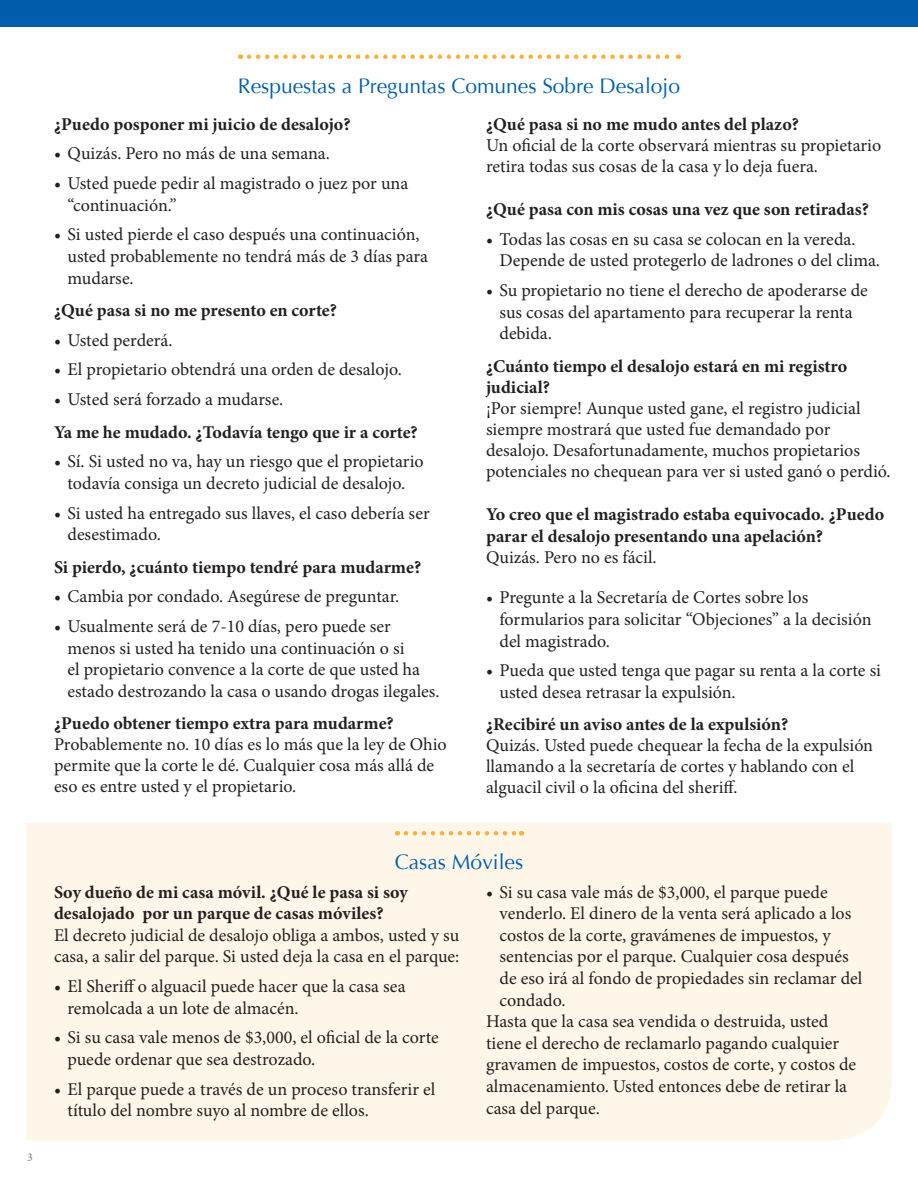
<style>
.page{position:relative;width:918px;height:1188px;background:#fff}
.page>*{position:absolute;margin:0;border:0;box-sizing:border-box;transform-origin:0 0}
.head{font:21px "Optima";color:#015dab}
.body{font:18px/21.6px "Minion Pro";color:#231f20}
.subhead{font:700 18px/21.6px "Minion Pro";color:#231f20}
.t1{font:12px "Minion Pro";color:#808285}
</style>
<div class="page">
<div style="left:0;top:0;width:918px;height:27px;background:#015dab"></div>
<div style="left:27px;top:823px;width:864px;height:317px;background:#fef6e8"></div>
<svg style="left:249px;top:54px;width:430px;height:5px"></svg>
<svg style="left:406px;top:831px;width:116px;height:5px"></svg>
<p class="head" style="left:238px;top:73px;width:444px">Respuestas a Preguntas Comunes Sobre Desalojo</p>
<p class="subhead" style="left:54px;top:113px;width:298px">¿Puedo posponer mi juicio de desalojo?</p>
<p class="body" style="left:54px;top:143px;width:277px">• Quizás. Pero no más de una semana.</p>
<p class="body" style="left:68px;top:173px;width:342px;text-indent:-14px">• Usted puede pedir al magistrado o juez por una “continuación.”</p>
<p class="body" style="left:68px;top:224px;width:362px;text-indent:-14px">• Si usted pierde el caso después una continuación, usted probablemente no tendrá más de 3 días para mudarse.</p>
<p class="subhead" style="left:54px;top:299px;width:284px">¿Qué pasa si no me presento en corte?</p>
<p class="body" style="left:54px;top:329px;width:120px">• Usted perderá.</p>
<p class="body" style="left:54px;top:359px;width:349px">• El propietario obtendrá una orden de desalojo.</p>
<p class="body" style="left:54px;top:389px;width:231px">• Usted será forzado a mudarse.</p>
<p class="subhead" style="left:54px;top:421px;width:365px">Ya me he mudado. ¿Todavía tengo que ir a corte?</p>
<p class="body" style="left:54px;top:451px;width:371px;text-align:center">• Sí. Si usted no va, hay un riesgo que el propietario todavía consiga un decreto judicial de desalojo.</p>
<p class="body" style="left:68px;top:502px;width:364px;text-indent:-14px">• Si usted ha entregado sus llaves, el caso debería ser desestimado.</p>
<p class="subhead" style="left:54px;top:556px;width:369px">Si pierdo, ¿cuánto tiempo tendré para mudarme?</p>
<p class="body" style="left:54px;top:586px;width:347px">• Cambia por condado. Asegúrese de preguntar.</p>
<p class="body" style="left:68px;top:615px;width:374px;text-indent:-14px">• Usualmente será de 7-10 días, pero puede ser menos si usted ha tenido una continuación o si<br>el propietario convence a la corte de que usted ha estado destrozando la casa o usando drogas ilegales.</p>
<p class="subhead" style="left:54px;top:712px;width:341px">¿Puedo obtener tiempo extra para mudarme?</p>
<p class="body" style="left:54px;top:734px;width:394px;line-height:21px">Probablemente no. 10 días es lo más que la ley de Ohio permite que la corte le dé. Cualquier cosa más allá de eso es entre usted y el propietario.</p>
<p class="subhead" style="left:486px;top:113px;width:315px">¿Qué pasa si no me mudo antes del plazo?</p>
<p class="body" style="left:486px;top:135px;width:397px;line-height:21px">Un oficial de la corte observará mientras su propietario retira todas sus cosas de la casa y lo deja fuera.</p>
<p class="subhead" style="left:486px;top:198px;width:384px">¿Qué pasa con mis cosas una vez que son retiradas?</p>
<p class="body" style="left:500px;top:228px;width:382px;text-indent:-14px">• Todas las cosas en su casa se colocan en la vereda.<br>Depende de usted protegerlo de ladrones o del clima.</p>
<p class="body" style="left:500px;top:279px;width:370px;text-indent:-14px">• Su propietario no tiene el derecho de apoderarse de sus cosas del apartamento para recuperar la renta debida.</p>
<p class="subhead" style="left:486px;top:355px;width:363px">¿Cuánto tiempo el desalojo estará en mi registro judicial?</p>
<p class="body" style="left:486px;top:398px;width:406px;line-height:21px">¡Por siempre! Aunque usted gane, el registro judicial siempre mostrará que usted fue demandado por desalojo. Desafortunadamente, muchos propietarios potenciales no chequean para ver si usted ganó o perdió.</p>
<p class="subhead" style="left:486px;top:504px;width:400px">Yo creo que el magistrado estaba equivocado. ¿Puedo parar el desalojo presentando una apelación?</p>
<p class="body" style="left:486px;top:546px;width:172px">Quizás. Pero no es fácil.</p>
<p class="body" style="left:500px;top:587px;width:374px;text-indent:-14px">• Pregunte a la Secretaría de Cortes sobre los formularios para solicitar “Objeciones” a la decisión del magistrado.</p>
<p class="body" style="left:500px;top:660px;width:383px;text-indent:-14px">• Pueda que usted tenga que pagar su renta a la corte si usted desea retrasar la expulsión.</p>
<p class="subhead" style="left:486px;top:714px;width:304px">¿Recibiré un aviso antes de la expulsión?</p>
<p class="body" style="left:486px;top:735px;width:389px;line-height:21px">Quizás. Usted puede chequear la fecha de la expulsión llamando a la secretaría de cortes y hablando con el alguacil civil o la oficina del sheriff.</p>
<p class="t1" style="left:27px;top:1149px;width:7px">3</p>
<p class="head" style="left:395px;top:850px;width:130px">Casas Móviles</p>
<p class="subhead" style="left:54px;top:881px;width:355px">Soy dueño de mi casa móvil. ¿Qué le pasa si soy desalojado por un parque de casas móviles?</p>
<p class="body" style="left:54px;top:924px;width:407px">El decreto judicial de desalojo obliga a ambos, usted y su casa, a salir del parque. Si usted deja la casa en el parque:</p>
<p class="body" style="left:68px;top:976px;width:340px;text-indent:-14px">• El Sheriff o alguacil puede hacer que la casa sea remolcada a un lote de almacén.</p>
<p class="body" style="left:68px;top:1027px;width:373px;text-indent:-14px">• Si su casa vale menos de $3,000, el oficial de la corte puede ordenar que sea destrozado.</p>
<p class="body" style="left:68px;top:1078px;width:369px;text-indent:-14px">• El parque puede a través de un proceso transferir el título del nombre suyo al nombre de ellos.</p>
<p class="body" style="left:500px;top:881px;width:364px;text-indent:-14px">• Si su casa vale más de $3,000, el parque puede venderlo. El dinero de la venta será aplicado a los costos de la corte, gravámenes de impuestos, y sentencias por el parque. Cualquier cosa después de eso irá al fondo de propiedades sin reclamar del condado.</p>
<p class="body" style="left:486px;top:1011px;width:372px">Hasta que la casa sea vendida o destruida, usted tiene el derecho de reclamarlo pagando cualquier gravamen de impuestos, costos de corte, y costos de almacenamiento. Usted entonces debe de retirar la casa del parque.</p>
</div>
